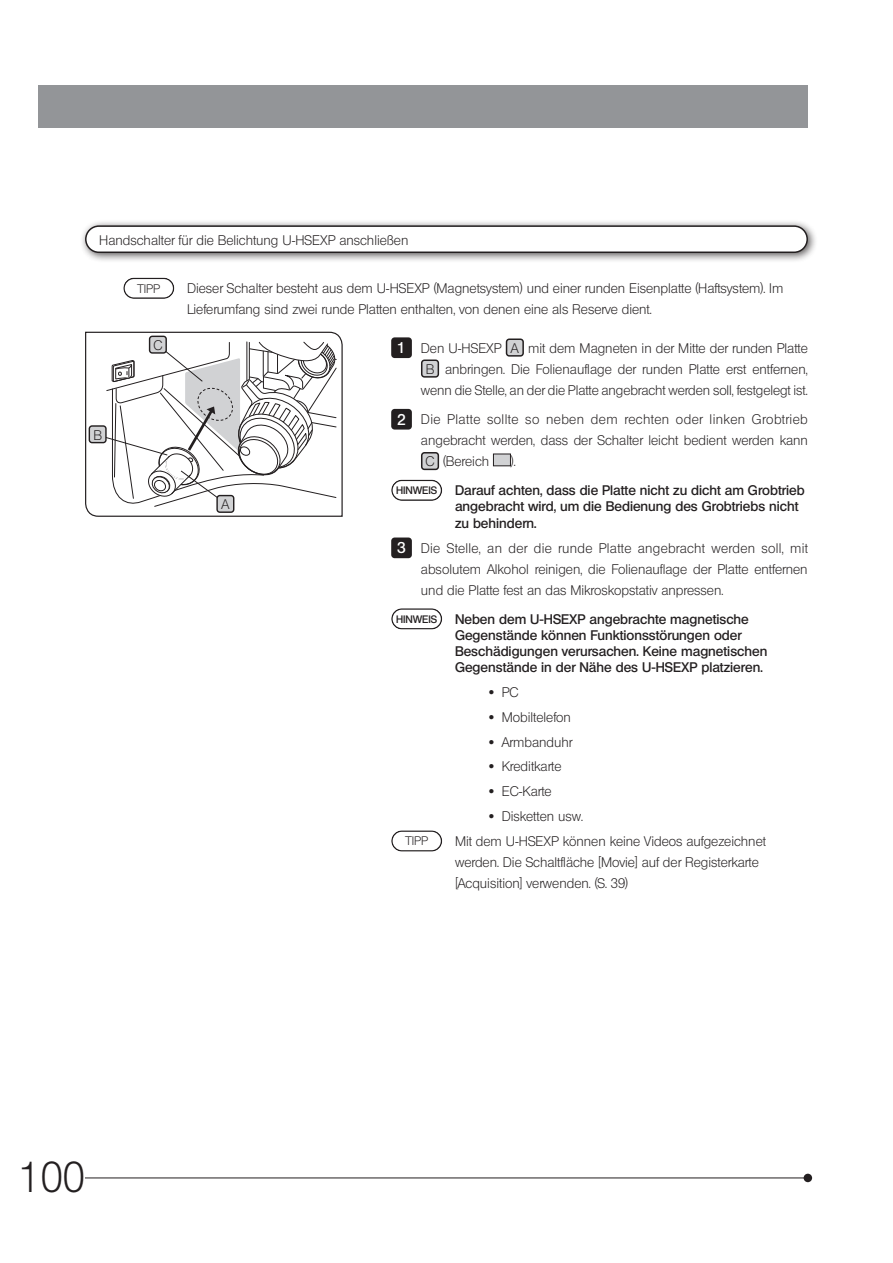
<style>
.page{position:relative;width:893px;height:1263px;background:#fff}
.page>*{position:absolute;margin:0;border:0;box-sizing:border-box;transform-origin:0 0}
.t1{font:42px "Olympus Leicht Normal";color:#231f20}
.t2{font:15.15px "Olympus Leicht Halbfett";color:#fff}
.t3{font:13.5px/21px "Olympus Leicht Normal";color:#231f20}
.t4{font:13.5px/16.2px "Olympus Leicht Halbfett";color:#231f20}
.t5{font:13.5px "Olympus Leicht Normal";letter-spacing:.03em;color:#231f20}
.t6{font:12px "Olympus Leicht Normal";color:#231f20}
.t7{font:10.5px "Olympus Leicht Halbfett";letter-spacing:-.01em;color:#231f20}
</style>
<div class="page">
<svg style="left:85px;top:331px;width:258px;height:186px"></svg>
<div style="left:38px;top:85px;width:770px;height:43px;background:#939598"></div>
<div style="left:804px;top:1174px;width:8px;height:8px;background:#231f20;border-radius:50%"></div>
<hr style="left:85px;top:1177px;width:723px;height:1px;background:#231f20">
<div style="left:79px;top:219px;width:739px;height:45px;background:#231f20;opacity:.75"></div>
<div style="left:86px;top:226px;width:721px;height:26px;background:#fff;border-radius:13px"></div>
<div style="left:85px;top:225px;width:723px;height:28px;border:2px solid #231f20;border-radius:13px"></div>
<div style="left:506px;top:339px;width:17px;height:17px;background:#d1d2d4;border-radius:3px"></div>
<div style="left:506px;top:338px;width:18px;height:19px;border:2px solid #231f20;border-radius:3px"></div>
<div style="left:422px;top:360px;width:16px;height:17px;background:#d1d2d4;border-radius:3px"></div>
<div style="left:421px;top:359px;width:18px;height:19px;border:2px solid #231f20;border-radius:3px"></div>
<div style="left:422px;top:453px;width:16px;height:16px;background:#d1d2d4;border-radius:3px"></div>
<div style="left:421px;top:452px;width:18px;height:18px;border:2px solid #231f20;border-radius:3px"></div>
<div style="left:493px;top:454px;width:17px;height:12px;background:#d1d2d4"></div>
<div style="left:493px;top:454px;width:18px;height:12px;border:1px solid #231f20"></div>
<div style="left:391px;top:337px;width:21px;height:21px;background:#231f20;border-radius:3px"></div>
<div style="left:391px;top:409px;width:21px;height:21px;background:#231f20;border-radius:3px"></div>
<div style="left:391px;top:480px;width:51px;height:21px;border:1px solid #231f20;border-radius:10px"></div>
<div style="left:391px;top:537px;width:21px;height:21px;background:#231f20;border-radius:3px"></div>
<div style="left:391px;top:608px;width:51px;height:21px;border:1px solid #231f20;border-radius:10px"></div>
<div style="left:391px;top:830px;width:51px;height:22px;border:1px solid #231f20;border-radius:10px"></div>
<div style="left:123px;top:278px;width:51px;height:21px;border:1px solid #231f20;border-radius:10px"></div>
<div style="left:217px;top:496px;width:17px;height:16px;background:#d1d2d4;border-radius:3px"></div>
<div style="left:216px;top:495px;width:18px;height:18px;border:1px solid #231f20;border-radius:3px"></div>
<svg style="left:98px;top:342px;width:239px;height:165px"></svg>
<div style="left:89px;top:426px;width:17px;height:17px;background:#d1d2d4;border-radius:3px"></div>
<div style="left:89px;top:425px;width:18px;height:18px;border:1px solid #231f20;border-radius:3px"></div>
<div style="left:150px;top:336px;width:16px;height:17px;background:#d1d2d4;border-radius:3px"></div>
<div style="left:149px;top:336px;width:18px;height:18px;border:1px solid #231f20;border-radius:3px"></div>
<p class="t3" style="left:99px;top:230px;width:311px">Handschalter für die Belichtung U-HSEXP anschließen</p>
<p class="t3" style="left:93px;top:425px;width:10px">B</p>
<p class="t6" style="left:138px;top:281px;width:24px">TIPP</p>
<p class="t3" style="left:153px;top:335px;width:11px">C</p>
<p class="t3" style="left:187px;top:278px;width:598px">Dieser Schalter besteht aus dem U-HSEXP (Magnetsystem) und einer runden Eisenplatte (Haftsystem). Im<br>Lieferumfang sind zwei runde Platten enthalten, von denen eine als Reserve dient.</p>
<p class="t3" style="left:221px;top:494px;width:9px">A</p>
<p class="t2" style="left:397px;top:339px;width:10px">1</p>
<p class="t3" style="left:421px;top:337px;width:388px;text-align:center">Den U-HSEXP A mit dem Magneten in der Mitte der runden Platte<br>B anbringen. Die Folienauflage der runden Platte erst entfernen, wenn die Stelle, an der die Platte angebracht werden soll, festgelegt ist.</p>
<p class="t5" style="left:421px;top:411px;width:388px">Die Platte sollte so neben dem rechten oder linken Grobtrieb</p>
<p class="t3" style="left:421px;top:430px;width:388px">angebracht werden, dass der Schalter leicht bedient werden kann</p>
<p class="t3" style="left:425px;top:451px;width:65px">C (Bereich</p>
<p class="t3" style="left:511px;top:451px;width:6px">).</p>
<p class="t4" style="left:455px;top:482px;width:351px">Darauf achten, dass die Platte nicht zu dicht am Grobtrieb angebracht wird, um die Bedienung des Grobtriebs nicht zu behindern.</p>
<p class="t3" style="left:421px;top:538px;width:389px;text-align:justify">Die Stelle, an der die runde Platte angebracht werden soll, mit absolutem Alkohol reinigen, die Folienauflage der Platte entfernen und die Platte fest an das Mikroskopstativ anpressen.</p>
<p class="t4" style="left:455px;top:611px;width:314px">Neben dem U-HSEXP angebrachte magnetische Gegenstände können Funktionsstörungen oder Beschädigungen verursachen. Keine magnetischen Gegenstände in der Nähe des U-HSEXP platzieren.</p>
<p class="t3" style="left:489px;top:682px;width:31px">· PC</p>
<p class="t3" style="left:489px;top:706px;width:83px">· Mobiltelefon</p>
<p class="t3" style="left:489px;top:731px;width:85px">· Armbanduhr</p>
<p class="t3" style="left:489px;top:756px;width:74px">· Kreditkarte</p>
<p class="t3" style="left:489px;top:781px;width:64px">· EC-Karte</p>
<p class="t3" style="left:489px;top:805px;width:95px">· Disketten usw.</p>
<p class="t3" style="left:455px;top:831px;width:312px">Mit dem U-HSEXP können keine Videos aufgezeichnet</p>
<p class="t3" style="left:455px;top:852px;width:305px">werden. Die Schaltfläche [Movie] auf der Registerkarte [Acquisition] verwenden. (S. 39)</p>
<p class="t2" style="left:397px;top:410px;width:10px">2</p>
<p class="t7" style="left:396px;top:484px;width:42px">HINWEIS</p>
<p class="t2" style="left:397px;top:539px;width:10px">3</p>
<p class="t7" style="left:396px;top:613px;width:42px">HINWEIS</p>
<p class="t6" style="left:405px;top:834px;width:24px">TIPP</p>
<h1 class="t1" style="left:19px;top:1153px;width:68px">100</h1>
</div>
